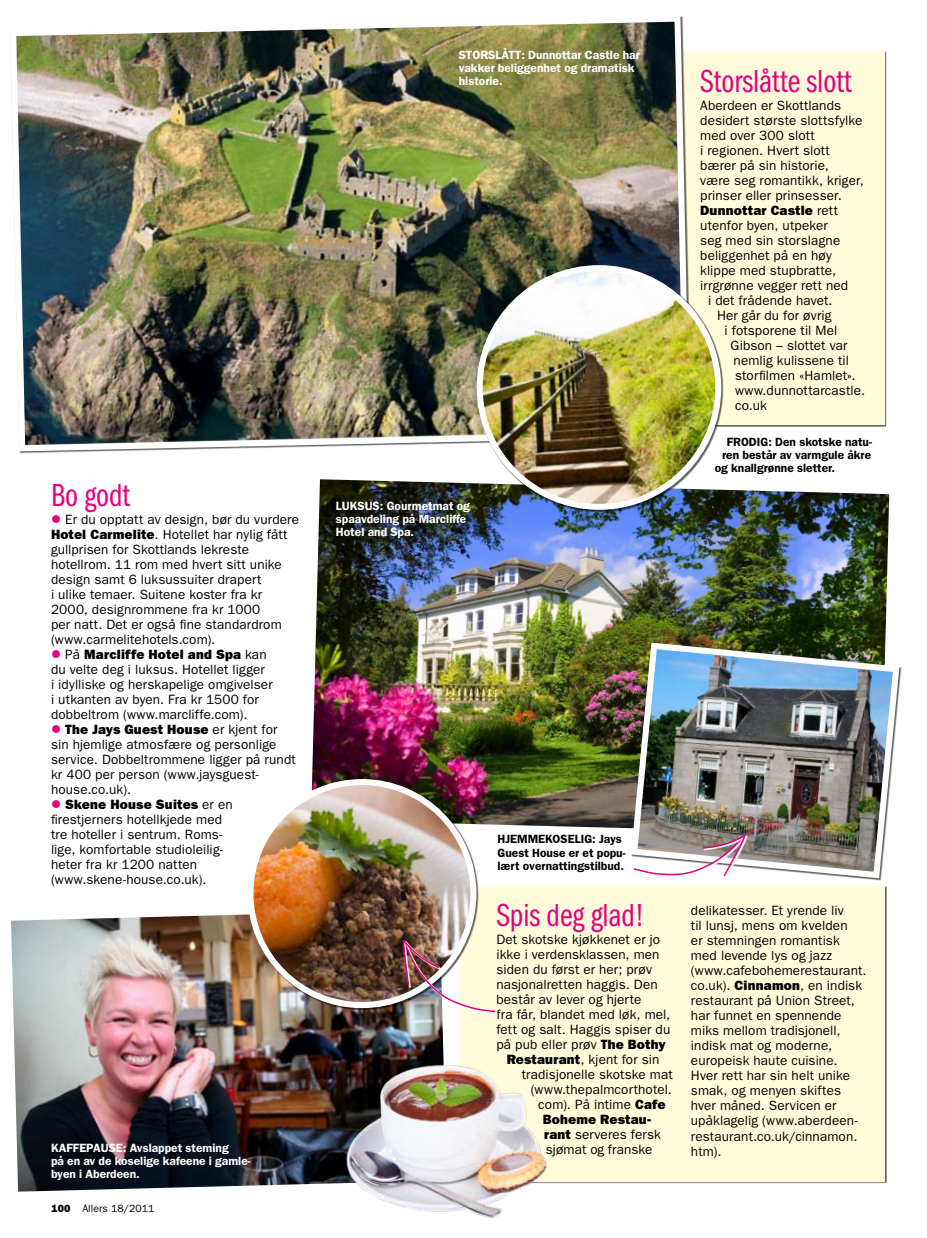
<style>
.page{position:relative;width:927px;height:1238px;background:#fff}
.page>*{position:absolute;margin:0;border:0;box-sizing:border-box;transform-origin:0 0}
.t1{font:33px "ITC Franklin Gothic Std Bk Cp";color:#e5007d}
.t2{font:13.5px/15px "ITC Franklin Gothic Std";letter-spacing:.01em;color:#000}
.t3{font:13.5px "ITC Franklin Gothic Std Hvy";letter-spacing:.01em;color:#000}
.t4{font:600 12px/13px "ITC Franklin Gothic Std";color:#fff}
.t5{font:600 12px/13px "ITC Franklin Gothic Std";color:#000}
.t6{font:10.5px "ITC Franklin Gothic Std";color:#000}
.s1{color:#e5007d}
.s2{font-family:"ITC Franklin Gothic Std Hvy"}
.s3{font-family:"ITC Franklin Gothic Std"}
</style>
<div class="page">
<img style="left:11px;top:914px;width:433px;height:277px">
<img style="left:312px;top:479px;width:577px;height:350px">
<div style="left:510px;top:51px;width:374px;height:373px;background:#fffbdb"></div>
<div style="left:459px;top:886px;width:425px;height:295px;background:#fffbdb"></div>
<img style="left:10px;top:16px;width:679px;height:438px">
<img style="left:628px;top:639px;width:274px;height:242px">
<div style="left:248px;top:779px;width:230px;height:231px;background:#000;opacity:.6"></div>
<img style="left:250px;top:782px;width:223px;height:223px;border-radius:111px">
<div style="left:247px;top:779px;width:229px;height:229px;border:6px solid #fff;border-radius:50%"></div>
<div style="left:477px;top:265px;width:246px;height:247px;background:#000;opacity:.6"></div>
<img style="left:480px;top:268px;width:238px;height:239px;border-radius:119px">
<div style="left:477px;top:265px;width:244px;height:245px;border:6px solid #fff;border-radius:50%"></div>
<div style="left:703px;top:835px;width:45px;height:43px;background:#fff"></div>
<svg style="left:632px;top:833px;width:116px;height:44px"></svg>
<svg style="left:404px;top:1012px;width:93px;height:2px"></svg>
<img style="left:402px;top:938px;width:94px;height:74px">
<img style="left:343px;top:1061px;width:205px;height:158px">
<h1 class="t1" style="left:51px;top:477px;width:81px">Bo godt</h1>
<p class="t2" style="left:51px;top:512px;width:249px"><span class="s1">●</span> Er du opptatt av design, bør du vurdere <span class="s2">Hotel Carmelite</span>. Hotellet har nylig fått gullprisen for Skottlands lekreste hotellrom. 11 rom med hvert sitt unike design samt 6 luksussuiter drapert<br>i ulike temaer. Suitene koster fra kr 2000, designrommene fra kr 1000<br>per natt. Det er også fine standardrom (www.carmelitehotels.com).</p>
<p class="t3" style="left:51px;top:646px;width:217px"><span class="s1">●</span> <span class="s3">På</span> Marcliffe Hotel and Spa <span class="s3">kan</span></p>
<p class="t2" style="left:51px;top:662px;width:223px">du velte deg i luksus. Hotellet ligger<br>i idylliske og herskapelige omgivelser i utkanten av byen. Fra kr 1500 for dobbeltrom (www.marcliffe.com).</p>
<p class="t3" style="left:51px;top:721px;width:228px"><span class="s1">●</span> The Jays Guest House <span class="s3">er kjent for</span></p>
<p class="t2" style="left:51px;top:737px;width:246px">sin hjemlige atmosfære og personlige service. Dobbeltrommene ligger på rundt kr 400 per person (www.jaysguest&shy;house.co.uk).</p>
<p class="t3" style="left:51px;top:796px;width:183px"><span class="s1">●</span> Skene House Suites <span class="s3">er en</span></p>
<p class="t2" style="left:51px;top:812px;width:174px">firestjerners hotellkjede med tre hoteller i sentrum. Roms&shy;lige, komfortable studioleilig&shy;heter fra kr 1200 natten (www.skene-house.co.uk).</p>
<p class="t4" style="left:51px;top:1141px;width:201px">KAFFEPAUSE: Avslappet steming<br>på en av de koselige kafeene i gamle&shy;byen i Aberdeen.</p>
<p class="t6" style="left:51px;top:1202px;width:104px"><span class="s2">100</span> Allers 18/2011</p>
<p class="t4" style="left:459px;top:49px;width:183px">STORSLÅTT: Dunnottar Castle har vakker beliggenhet og dramatisk historie.</p>
<p class="t4" style="left:336px;top:499px;width:136px">LUKSUS: Gourmetmat og spaavdeling på Marcliffe<br>Hotel and Spa.</p>
<h1 class="t1" style="left:700px;top:63px;width:153px">Storslåtte slott</h1>
<p class="t2" style="left:700px;top:98px;width:165px">Aberdeen er Skottlands desidert største slottsfylke med over 300 slott<br>i regionen. Hvert slott bærer på sin historie,<br>være seg romantikk, kriger, prinser eller prinsesser.</p>
<p class="t3" style="left:700px;top:202px;width:139px">Dunnottar Castle <span class="s3">rett</span></p>
<p class="t2" style="left:700px;top:218px;width:129px">utenfor byen, utpeker</p>
<p class="t2" style="left:700px;top:233px;width:142px">seg med sin storslagne</p>
<p class="t2" style="left:700px;top:248px;width:133px">beliggenhet på en høy</p>
<p class="t2" style="left:700px;top:263px;width:137px">klippe med stupbratte,</p>
<p class="t2" style="left:700px;top:278px;width:150px">irrgrønne vegger rett ned</p>
<p class="t2" style="left:708px;top:293px;width:126px">i det frådende havet.</p>
<p class="t2" style="left:717px;top:308px;width:116px">Her går du for øvrig</p>
<p class="t2" style="left:725px;top:323px;width:114px">i fotsporene til Mel</p>
<p class="t2" style="left:731px;top:338px;width:118px">Gibson – slottet var</p>
<p class="t2" style="left:734px;top:353px;width:117px">nemlig kulissene til</p>
<p class="t2" style="left:735px;top:368px;width:122px">storfilmen «Hamlet».</p>
<p class="t2" style="left:735px;top:383px;width:131px">www.dunnottarcastle.</p>
<p class="t2" style="left:735px;top:398px;width:33px">co.uk</p>
<p class="t5" style="left:727px;top:435px;width:147px">FRODIG: Den skotske natu-</p>
<p class="t5" style="left:722px;top:448px;width:150px">ren består av varmgule åkre</p>
<p class="t5" style="left:715px;top:461px;width:122px">og knallgrønne sletter.</p>
<p class="t5" style="left:497px;top:832px;width:130px">HJEMMEKOSELIG: Jays<br>Guest House er et popu&shy;lært overnattingstilbud.</p>
<h1 class="t1" style="left:496px;top:896px;width:149px">Spis deg glad!</h1>
<p class="t2" style="left:496px;top:931px;width:165px">Det skotske kjøkkenet er jo</p>
<p class="t2" style="left:496px;top:946px;width:165px">ikke i verdensklassen, men</p>
<p class="t2" style="left:496px;top:961px;width:157px">siden du først er her; prøv</p>
<p class="t2" style="left:496px;top:976px;width:163px">nasjonalretten haggis. Den</p>
<p class="t2" style="left:496px;top:991px;width:146px">består av lever og hjerte</p>
<p class="t2" style="left:496px;top:1006px;width:175px">fra får, blandet med løk, mel,</p>
<p class="t2" style="left:496px;top:1021px;width:175px">fett og salt. Haggis spiser du</p>
<p class="t2" style="left:496px;top:1036px;width:171px">på pub eller prøv <span class="s2">The Bothy</span></p>
<p class="t2" style="left:507px;top:1051px;width:154px"><span class="s2">Restaurant</span>, kjent for sin</p>
<p class="t2" style="left:522px;top:1066px;width:153px">tradisjonelle skotske mat</p>
<p class="t2" style="left:531px;top:1081px;width:143px">(www.thepalmcorthotel.</p>
<p class="t2" style="left:538px;top:1096px;width:129px">com). På intime <span class="s2">Cafe</span></p>
<p class="t3" style="left:543px;top:1111px;width:110px">Boheme Restau-</p>
<p class="t2" style="left:544px;top:1126px;width:118px"><span class="s2">rant</span> serveres fersk sjømat og franske</p>
<p class="t2" style="left:691px;top:903px;width:177px">delikatesser. Et yrende liv<br>til lunsj, mens om kvelden<br>er stemningen romantisk med levende lys og jazz (www.cafebohemerestaurant. co.uk). <span class="s2">Cinnamon</span>, en indisk restaurant på Union Street, har funnet en spennende miks mellom tradisjonell, indisk mat og moderne, europeisk haute cuisine.<br>Hver rett har sin helt unike smak, og menyen skiftes hver måned. Servicen er upåklagelig (www.aberdeen&shy;restaurant.co.uk/cinnamon. htm).</p>
</div>
